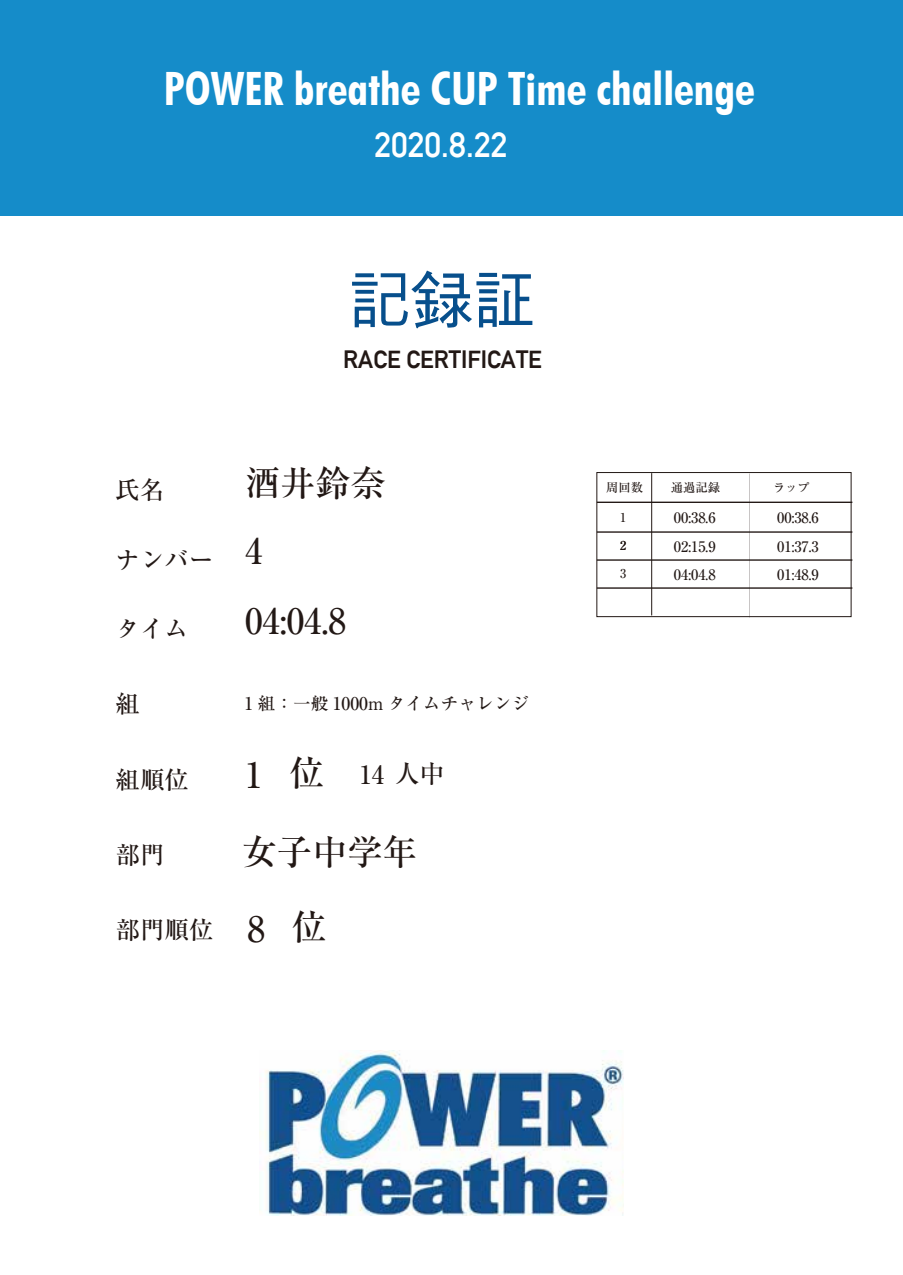
<style>
.page{position:relative;width:903px;height:1275px;background:#fff}
.page>*{position:absolute;margin:0;border:0;box-sizing:border-box;transform-origin:0 0}
.t1{font:500 62.48px "Gothic BBB Upr";color:#074f8c}
.t2{font:700 condensed 46.02px "Futura BT";color:#fff}
.t3{font:500 35.18px "Ryumin Pro";color:#221815}
.t4{font:34.65px "Alte DIN1451 Mittelschrift";color:#fff}
.t5{font:500 25.2px "Ryumin Pro";color:#221815}
.t6{font:500 24.5px "Ryumin Pro";color:#221815}
.t7{font:24.5px "Alte DIN1451 Mittelschriftgepraegt";color:#221815}
.t8{font:500 17.68px "Ryumin Pro";color:#221815}
.t9{font:500 14.53px/28.5px "Ryumin Pro";color:#221815;text-align:justify}
.t10{font:500 12.25px "Ryumin Pro";color:#221815}
.s1{font-size:35.18px}
</style>
<div class="page">
<img style="left:264px;top:1050px;width:359px;height:166px">
<div style="left:0;top:0;width:903px;height:215px;background:#158cc9"></div>
<div style="left:596px;top:472px;width:255px;height:145px;border:1px solid #221815"></div>
<hr style="left:597px;top:502px;width:255px;height:1px;background:#221815">
<hr style="left:597px;top:531px;width:255px;height:2px;background:#221815">
<hr style="left:597px;top:559px;width:255px;height:2px;background:#221815">
<hr style="left:597px;top:587px;width:255px;height:2px;background:#221815">
<hr style="left:651px;top:473px;width:1px;height:142px;background:#221815">
<h2 class="t2" style="left:164px;top:61px;width:593px">POWER breathe CUP Time challenge</h2>
<h3 class="t4" style="left:375px;top:124px;width:134px">2020.8.22</h3>
<h1 class="t1" style="left:348px;top:249px;width:189px">記録証</h1>
<h3 class="t7" style="left:343px;top:344px;width:200px">RACE CERTIFICATE</h3>
<h3 class="t6" style="left:116px;top:471px;width:50px">氏名</h3>
<h3 class="t6" style="left:116px;top:541px;width:99px">ナンバー</h3>
<h3 class="t6" style="left:116px;top:610px;width:75px">タイム</h3>
<h3 class="t6" style="left:116px;top:685px;width:26px">組</h3>
<h3 class="t6" style="left:116px;top:760px;width:75px">組順位</h3>
<h3 class="t6" style="left:116px;top:835px;width:50px">部門</h3>
<h3 class="t6" style="left:116px;top:911px;width:99px">部門順位</h3>
<h3 class="t3" style="left:245px;top:455px;width:142px">酒井鈴奈</h3>
<h3 class="t3" style="left:245px;top:524px;width:19px">4</h3>
<h3 class="t3" style="left:245px;top:593px;width:102px">04:04.8</h3>
<p class="t8" style="left:244px;top:689px;width:286px">1 組：一般 1000m タイムチャレンジ</p>
<h3 class="t5" style="left:245px;top:754px;width:201px"><span class="s1">1 位</span> 14 人中</h3>
<h3 class="t3" style="left:242px;top:824px;width:177px">女子中学年</h3>
<h3 class="t3" style="left:247px;top:900px;width:81px">8 位</h3>
<p class="t10" style="left:606px;top:478px;width:38px">周回数</p>
<p class="t10" style="left:671px;top:478px;width:50px">通過記録</p>
<p class="t10" style="left:773px;top:478px;width:38px">ラップ</p>
<p class="t10" style="left:620px;top:508px;width:8px">1</p>
<p class="t10" style="left:620px;top:536px;width:8px">2</p>
<p class="t10" style="left:620px;top:564px;width:8px">3</p>
<p class="t9" style="left:674px;top:502px;width:43px">00:38.6<br>02:15.9<br>04:04.8</p>
<p class="t9" style="left:777px;top:502px;width:43px">00:38.6<br>01:37.3<br>01:48.9</p>
</div>
